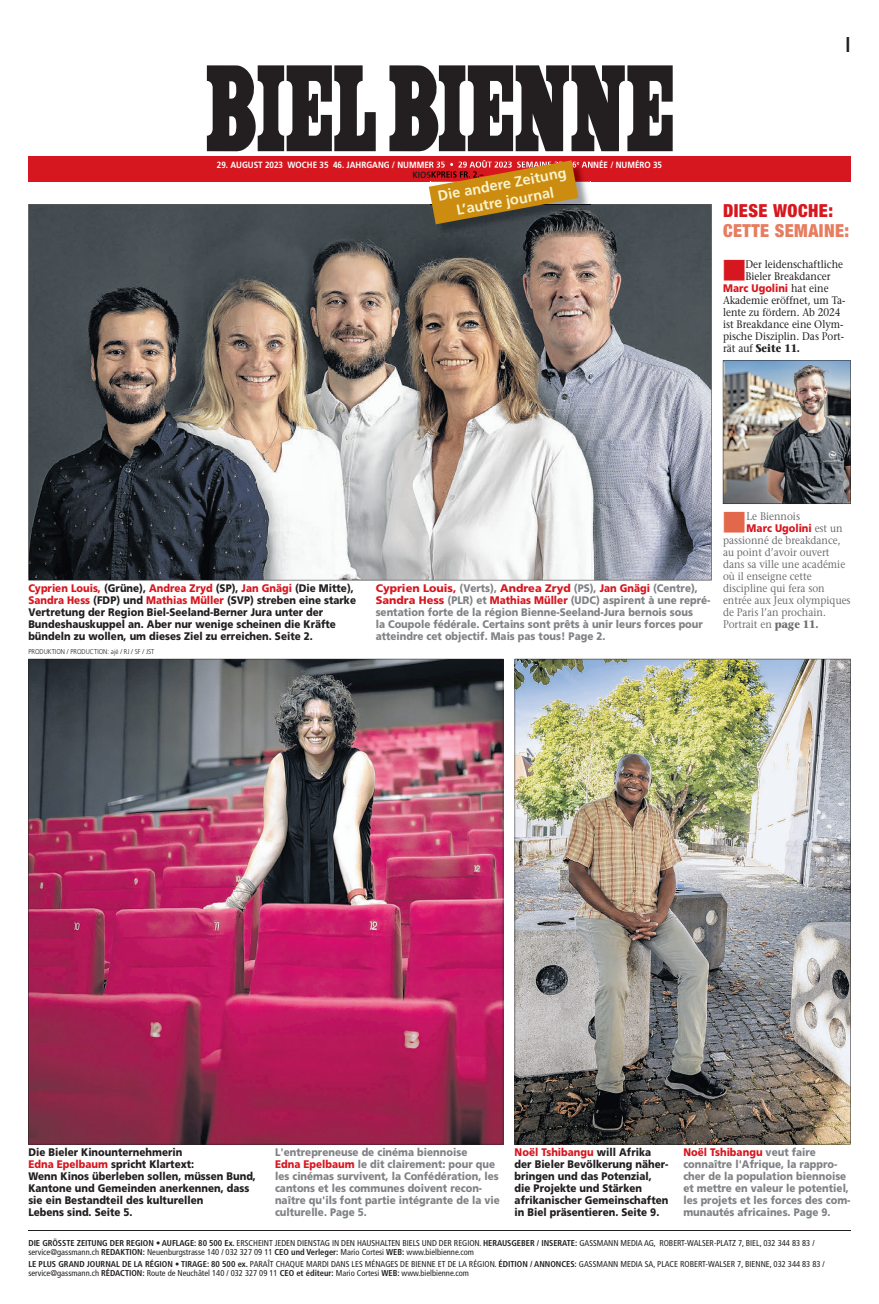
<style>
.page{position:relative;width:879px;height:1304px;background:#fff}
.page>*{position:absolute;margin:0;border:0;box-sizing:border-box;transform-origin:0 0}
.t1{font:700 20px "Frutiger LT Std";color:#231f20;scale:.9 1}
.t2{font:900 condensed 18px "Helvetica Neue LT Std";letter-spacing:.025em;color:#e77d60}
.t3{font:900 condensed 18px "Helvetica Neue LT Std";letter-spacing:.025em;color:#d7171f}
.t4{font:700 14.5px/17.4px "Frutiger LT Std";color:#f8f3cf;text-align:center}
.t5{font:900 11px/12px "Frutiger LT Std";color:#808285;scale:.9 1}
.t6{font:900 11px/12px "Frutiger LT Std";color:#231f20;scale:.9 1}
.t7{font:500 11px/12px "Stone Serif Std";color:#6c6d70;scale:.9 1}
.t8{font:500 11px/12px "Stone Serif Std";color:#231f20;scale:.9 1}
.t9{font:900 11px "Frutiger LT Std";letter-spacing:.005em;color:#d7171f;scale:.9 1}
.t10{font:700 9px "Frutiger LT Std";color:#fff;scale:.9 1}
.t11{font:condensed 8.5px/9px "Frutiger LT Std";color:#231f20}
.t12{font:300 7px "Frutiger LT Std";color:#231f20;scale:.9 1}
.s1{color:#d7171f}
.s2{font-family:"Stone Serif Std";font-weight:500;color:#231f20}
.s3{font-weight:700}
.s4{color:#e3684b}
.s5{font-family:"Stone Serif Std";font-weight:500;color:#6c6d70}
.s6{font-family:"Helvetica Neue LT Std";font-stretch:normal}
</style>
<div class="page">
<svg style="left:389px;top:65px;width:283px;height:86px"></svg>
<svg style="left:207px;top:65px;width:169px;height:86px"></svg>
<div style="left:28px;top:156px;width:822px;height:26px;background:#d7171f"></div>
<hr style="left:28px;top:1230px;width:822px;height:1px;background:#231f20">
<img style="left:28px;top:204px;width:683px;height:376px">
<img style="left:431px;top:224px;width:159px;height:12px">
<svg style="left:429px;top:160px;width:161px;height:64px;background:#ad6a29"></svg>
<img style="left:514px;top:659px;width:336px;height:485px">
<img style="left:28px;top:659px;width:475px;height:485px">
<img style="left:723px;top:360px;width:128px;height:144px">
<p class="t10" style="left:217px;top:159px;width:496px">29. AUGUST 2023 WOCHE 35 46. JAHRGANG / NUMMER 35 • 29 AOÛT 2023 SEMAINE 35 46<sup>e</sup> ANNÉE / NUMÉRO 35</p>
<h3 class="t4" style="left:436px;top:187px;width:132px;rotate:-10deg">Die andere Zeitung<br>L’autre journal</h3>
<h1 class="t1" style="left:845px;top:34px;width:7px">l</h1>
<h2 class="t3" style="left:723px;top:199px;width:111px">DIESE WOCHE:</h2>
<h2 class="t2" style="left:723px;top:219px;width:128px">CETTE SEMAINE:</h2>
<p class="t8" style="left:745px;top:259px;width:110px;text-indent:-22px"><span class="s1">■</span>Der leidenschaftliche<br>Bieler Breakdancer</p>
<p class="t9" style="left:723px;top:282px;width:119px">Marc Ugolini <span class="s2">hat eine</span></p>
<p class="t8" style="left:723px;top:295px;width:138px">Akademie eröffnet, um Ta&shy;lente zu fördern. Ab 2024 ist Breakdance eine Olym&shy;pische Disziplin. Das Port&shy;rät auf <span class="s3">Seite 11.</span></p>
<p class="t6" style="left:28px;top:582px;width:366px"><span class="s1">Cyprien Louis,</span> (Grüne), <span class="s1">Andrea Zryd</span> (SP), <span class="s1">Jan Gnägi</span> (Die Mitte), <span class="s1">Sandra Hess</span> (FDP) und <span class="s1">Mathias Müller</span> (SVP) streben eine starke Vertretung der Region Biel-Seeland-Berner Jura unter der Bundeshauskuppel an. Aber nur wenige scheinen die Kräfte bündeln zu wollen, um dieses Ziel zu erreichen. Seite 2.</p>
<p class="t5" style="left:376px;top:582px;width:373px"><span class="s1">Cyprien Louis,</span> (Verts), <span class="s1">Andrea Zryd</span> (PS), <span class="s1">Jan Gnägi</span> (Centre), <span class="s1">Sandra Hess</span> (PLR) et <span class="s1">Mathias Müller</span> (UDC) aspirent à une repré&shy;sentation forte de la région Bienne-Seeland-Jura bernois sous<br>la Coupole fédérale. Certains sont prêts à unir leurs forces pour atteindre cet objectif. Mais pas tous! Page 2.</p>
<p class="t12" style="left:28px;top:648px;width:142px">PRODUKTION / PRODUCTION: ajé / RJ / SF / JST</p>
<p class="t7" style="left:723px;top:511px;width:87px"><span class="s4">■</span>Le Biennois</p>
<p class="t9" style="left:746px;top:522px;width:108px">Marc Ugolini <span class="s5">est un</span></p>
<p class="t7" style="left:723px;top:535px;width:143px">passionné de breakdance, au point d’avoir ouvert dans sa ville une académie où il enseigne cette discipline qui fera son entrée aux Jeux olympiques de Paris l’an prochain.<br>Portrait en <span class="s3">page 11.</span></p>
<p class="t6" style="left:28px;top:1146px;width:254px">Die Bieler Kinounternehmerin<br><span class="s1">Edna Epelbaum</span> spricht Klartext:<br>Wenn Kinos überleben sollen, müssen Bund, Kantone und Gemeinden anerkennen, dass sie ein Bestandteil des kulturellen<br>Lebens sind. Seite 5.</p>
<p class="t5" style="left:275px;top:1146px;width:251px">L'entrepreneuse de cinéma biennoise<br><span class="s1">Edna Epelbaum</span> le dit clairement: pour que les cinémas survivent, la Confédération, les cantons et les communes doivent recon&shy;naître qu'ils font partie intégrante de la vie culturelle. Page 5.</p>
<p class="t6" style="left:514px;top:1146px;width:172px"><span class="s1">Noël Tshibangu</span> will Afrika der Bieler Bevölkerung näher&shy;bringen und das Potenzial, die Projekte und Stärken afrikanischer Gemeinschaften in Biel präsentieren. Seite 9.</p>
<p class="t5" style="left:683px;top:1146px;width:187px"><span class="s1">Noël Tshibangu</span> veut faire connaître l'Afrique, la rappro&shy;cher de la population biennoise et mettre en valeur le potentiel, les projets et les forces des com&shy;munautés africaines. Page 9.</p>
<p class="t11" style="left:28px;top:1238px;width:788px"><span class="s3">DIE GRÖSSTE ZEITUNG DER REGION</span> <span class="s6">•</span> <span class="s3">AUFLAGE: 80 500 Ex.</span> ERSCHEINT JEDEN DIENSTAG IN DEN HAUSHALTEN BIELS UND DER REGION. <span class="s3">HERAUSGEBER / INSERATE:</span> GASSMANN MEDIA AG, ROBERT-WALSER-PLATZ 7, BIEL, 032 344 83 83 / service@gassmann.ch <span class="s3">REDAKTION:</span> Neuenburgstrasse 140 / 032 327 09 11 <span class="s3">CEO und Verleger:</span> Mario Cortesi <span class="s3">WEB:</span> www.bielbienne.com</p>
<p class="t11" style="left:28px;top:1259px;width:798px"><span class="s3">LE PLUS GRAND JOURNAL DE LA RÉGION • TIRAGE: 80 500 ex.</span> PARAÎT CHAQUE MARDI DANS LES MÉNAGES DE BIENNE ET DE LA RÉGION. <span class="s3">ÉDITION / ANNONCES:</span> GASSMANN MEDIA SA, PLACE ROBERT-WALSER 7, BIENNE, 032 344 83 83 / service@gassmann.ch <span class="s3">RÉDACTION:</span> Route de Neuchâtel 140 / 032 327 09 11 <span class="s3">CEO et éditeur:</span> Mario Cortesi <span class="s3">WEB:</span> www.bielbienne.com</p>
</div>
